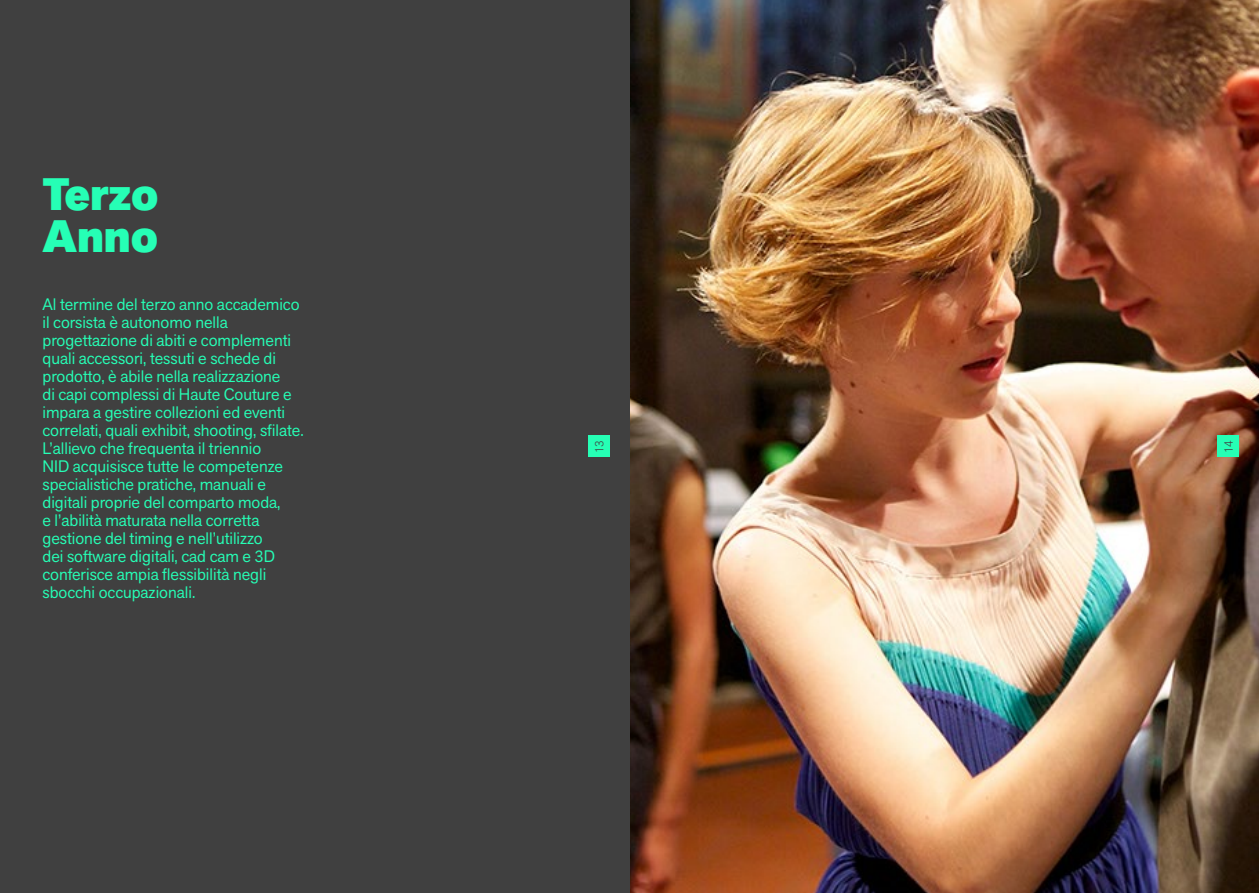
<style>
.page{position:relative;width:1259px;height:893px;background:#fff}
.page>*{position:absolute;margin:0;border:0;box-sizing:border-box;transform-origin:0 0}
.t1{font:800 45px/42px "Akzid Grtsk Next";color:#26ffb5}
.t2{font:16.5px/18px "Akzid Grtsk Next";color:#26ffb5}
.t3{font:300 12px "Akzid Grtsk Next";color:#404040}
</style>
<div class="page">
<img style="left:629px;top:0;width:630px;height:893px">
<div style="left:0;top:0;width:629px;height:893px;background:#404040"></div>
<div style="left:588px;top:436px;width:21px;height:21px;background:#26ffb5"></div>
<div style="left:1217px;top:436px;width:21px;height:21px;background:#26ffb5"></div>
<h1 class="t1" style="left:43px;top:174px;width:117px">Terzo<br>Anno</h1>
<p class="t2" style="left:43px;top:295px;width:263px">Al termine del terzo anno accademico il corsista è autonomo nella progettazione di abiti e complementi quali accessori, tessuti e schede di prodotto, è abile nella realizzazione<br>di capi complessi di Haute Couture e impara a gestire collezioni ed eventi correlati, quali exhibit, shooting, sfilate.<br>L’allievo che frequenta il triennio<br>NID acquisisce tutte le competenze specialistiche pratiche, manuali e digitali proprie del comparto moda,<br>e l’abilità maturata nella corretta gestione del timing e nell’utilizzo<br>dei software digitali, cad cam e 3D conferisce ampia flessibilità negli sbocchi occupazionali.</p>
<p class="t3" style="left:591px;top:453px;width:15px;rotate:-90deg">13</p>
<p class="t3" style="left:1220px;top:453px;width:15px;rotate:-90deg">14</p>
</div>
